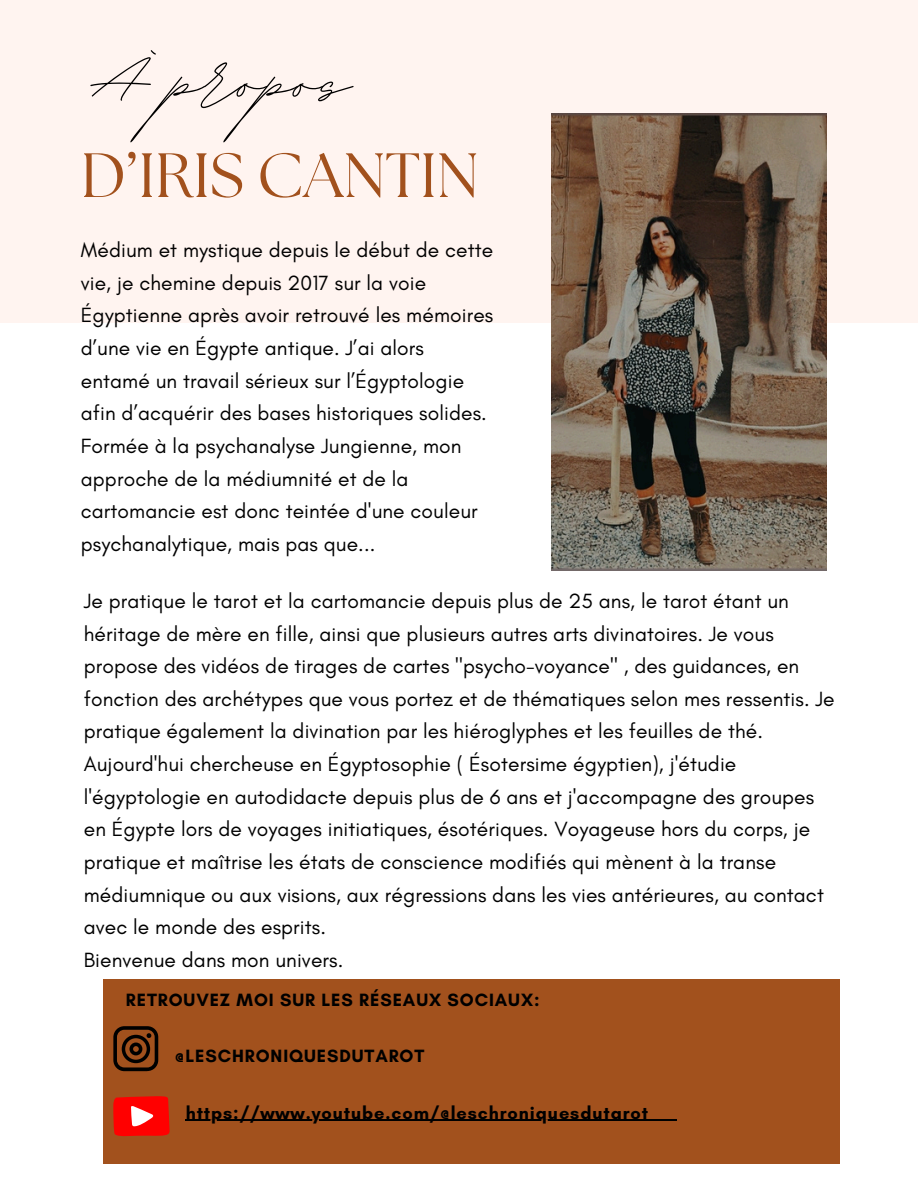
<style>
.page{position:relative;width:918px;height:1188px;background:#fff}
.page>*{position:absolute;margin:0;border:0;box-sizing:border-box;transform-origin:0 0}
.t1{font:113.85px "BD Script";letter-spacing:.005em;color:#000}
.t2{font:62.4px "The Seasons";color:#a2511d}
.t3{font:21px/32.7px "Glacial Indifference";letter-spacing:.005em;color:#000}
.t4{font:700 18.15px "Glacial Indifference";letter-spacing:.05em;color:#000}
</style>
<div class="page">
<div style="left:0;top:0;width:918px;height:323px;background:#fff4f0"></div>
<img style="left:552px;top:113px;width:274px;height:458px">
<div style="left:104px;top:979px;width:736px;height:185px;background:#a2511d"></div>
<svg style="left:113px;top:1026px;width:45px;height:45px"></svg>
<svg style="left:113px;top:1096px;width:57px;height:41px;background:#f72520"></svg>
<hr style="left:186px;top:1120px;width:463px;height:1px;background:#000">
<svg style="left:649px;top:1120px;width:27px;height:1px"></svg>
<h4 class="t1" style="left:92px;top:6px;width:260px">À propos</h4>
<h4 class="t2" style="left:81px;top:147px;width:399px">D’IRIS CANTIN</h4>
<h1 class="t3" style="left:81px;top:233px;width:414px">Médium et mystique depuis le début de cette vie, je chemine depuis 2017 sur la voie Égyptienne après avoir retrouvé les mémoires d’une vie en Égypte antique. J’ai alors entamé un travail sérieux sur l’Égyptologie afin d’acquérir des bases historiques solides.<br>Formée à la psychanalyse Jungienne, mon approche de la médiumnité et de la cartomancie est donc teintée d'une couleur psychanalytique, mais pas que...</h1>
<p class="t3" style="left:84px;top:584px;width:752px">Je pratique le tarot et la cartomancie depuis plus de 25 ans, le tarot étant un héritage de mère en fille, ainsi que plusieurs autres arts divinatoires. Je vous propose des vidéos de tirages de cartes "psycho-voyance" , des guidances, en fonction des archétypes que vous portez et de thématiques selon mes ressentis. Je pratique également la divination par les hiéroglyphes et les feuilles de thé.<br>Aujourd'hui chercheuse en Égyptosophie ( Ésotersime égyptien), j'étudie l'égyptologie en autodidacte depuis plus de 6 ans et j'accompagne des groupes en Égypte lors de voyages initiatiques, ésotériques. Voyageuse hors du corps, je pratique et maîtrise les états de conscience modifiés qui mènent à la transe médiumnique ou aux visions, aux régressions dans les vies antérieures, au contact avec le monde des esprits.<br>Bienvenue dans mon univers.</p>
<h3 class="t4" style="left:126px;top:989px;width:415px">RETROUVEZ MOI SUR LES RÉSEAUX SOCIAUX:</h3>
<h3 class="t4" style="left:175px;top:1045px;width:251px">@LESCHRONIQUESDUTAROT</h3>
<p class="t4" style="left:186px;top:1101px;width:464px">https://www.youtube.com/@leschroniquesdutarot</p>
</div>
